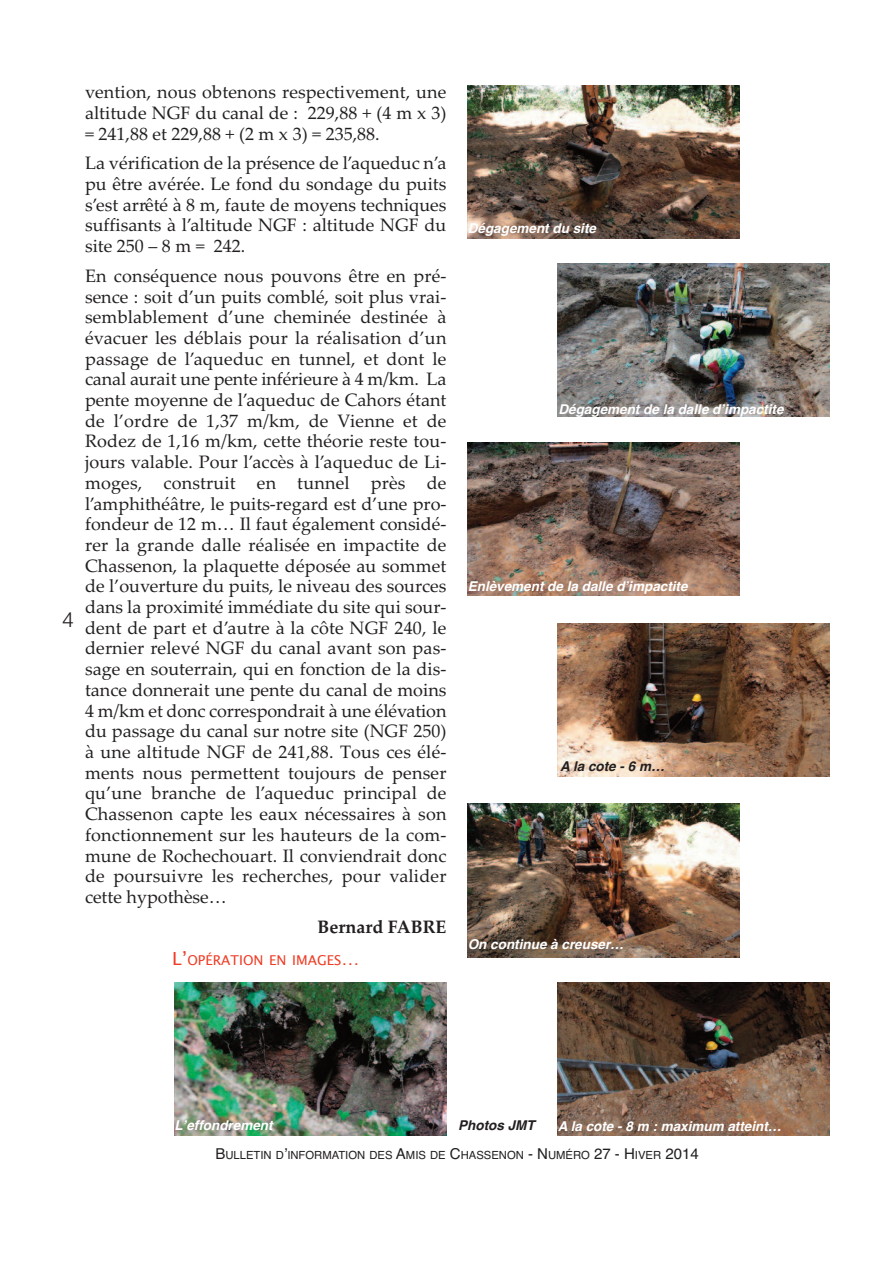
<style>
.page{position:relative;width:893px;height:1263px;background:#fff}
.page>*{position:absolute;margin:0;border:0;box-sizing:border-box;transform-origin:0 0}
.t1{font:300 21px "Helvetica";color:#231f20}
.t2{font:18px/20.7px "Palatino Linotype";color:#231f20;text-align:justify}
.t3{font:700 18px "Palatino Linotype";color:#231f20}
.t4{font:italic 700 13.5px "Helvetica";color:#fff}
.t5{font:13.5px "Lucida Sans";color:#ef3c25}
.t6{font:italic 700 13.5px "Helvetica";color:#231f20}
.t7{font:11.25px "Helvetica";color:#231f20}
.s1{font-size:18px}
.s2{font-size:15px}
</style>
<div class="page">
<img style="left:174px;top:982px;width:272px;height:153px">
<img style="left:557px;top:982px;width:272px;height:153px">
<img style="left:468px;top:804px;width:272px;height:153px">
<img style="left:557px;top:624px;width:272px;height:153px">
<img style="left:468px;top:442px;width:272px;height:153px">
<img style="left:557px;top:264px;width:272px;height:153px">
<img style="left:468px;top:85px;width:272px;height:153px">
<p class="t1" style="left:62px;top:607px;width:13px">4</p>
<p class="t2" style="left:85px;top:82px;width:363px">vention, nous obtenons respectivement, une altitude NGF du canal de : 229,88 + (4 m x 3) = 241,88 et 229,88 + (2 m x 3) = 235,88.</p>
<p class="t2" style="left:85px;top:153px;width:363px">La vérification de la présence de l’aqueduc n’a pu être avérée. Le fond du sondage du puits s’est arrêté à 8 m, faute de moyens techniques suffisants à l’altitude NGF : altitude NGF du site 250 – 8 m = 242.</p>
<p class="t2" style="left:85px;top:265px;width:363px">En conséquence nous pouvons être en pré&shy;sence : soit d’un puits comblé, soit plus vrai&shy;semblablement d’une cheminée destinée à évacuer les déblais pour la réalisation d’un passage de l’aqueduc en tunnel, et dont le canal aurait une pente inférieure à 4 m/km. La pente moyenne de l’aqueduc de Cahors étant de l’ordre de 1,37 m/km, de Vienne et de Rodez de 1,16 m/km, cette théorie reste tou&shy;jours valable. Pour l’accès à l’aqueduc de Li&shy;moges, construit en tunnel près de l’amphithéâtre, le puits-regard est d’une pro&shy;fondeur de 12 m… Il faut également considé&shy;rer la grande dalle réalisée en impactite de Chassenon, la plaquette déposée au sommet de l’ouverture du puits, le niveau des sources dans la proximité immédiate du site qui sour&shy;dent de part et d’autre à la côte NGF 240, le dernier relevé NGF du canal avant son pas&shy;sage en souterrain, qui en fonction de la dis&shy;tance donnerait une pente du canal de moins 4 m/km et donc correspondrait à une élévation du passage du canal sur notre site (NGF 250) à une altitude NGF de 241,88. Tous ces élé&shy;ments nous permettent toujours de penser qu’une branche de l’aqueduc principal de Chassenon capte les eaux nécessaires à son fonctionnement sur les hauteurs de la com&shy;mune de Rochechouart. Il conviendrait donc de poursuivre les recherches, pour valider cette hypothèse…</p>
<p class="t3" style="left:317px;top:916px;width:130px">Bernard FABRE</p>
<p class="t5" style="left:172px;top:952px;width:189px"><span class="s1">L’</span>OPÉRATION EN IMAGES<span class="s1">…</span></p>
<p class="t4" style="left:468px;top:220px;width:130px">Dégagement du site</p>
<p class="t4" style="left:558px;top:402px;width:227px">Dégagement de la dalle d’impactite</p>
<p class="t4" style="left:468px;top:578px;width:221px">Enlèvement de la dalle d’impactite</p>
<p class="t6" style="left:560px;top:758px;width:106px">A la cote - 6 m…</p>
<p class="t4" style="left:468px;top:936px;width:158px">On continue à creuser…</p>
<p class="t4" style="left:174px;top:1117px;width:100px">L’effondrement</p>
<p class="t6" style="left:458px;top:1117px;width:78px">Photos JMT</p>
<p class="t4" style="left:558px;top:1118px;width:225px">A la cote - 8 m : maximum atteint…</p>
<p class="t7" style="left:215px;top:1149px;width:485px"><span class="s2">B</span>ULLETIN D<span class="s2">’</span>INFORMATION DES <span class="s2">A</span>MIS DE <span class="s2">C</span>HASSENON <span class="s2">- N</span>UMÉRO <span class="s2">27 - H</span>IVER <span class="s2">2014</span></p>
</div>
